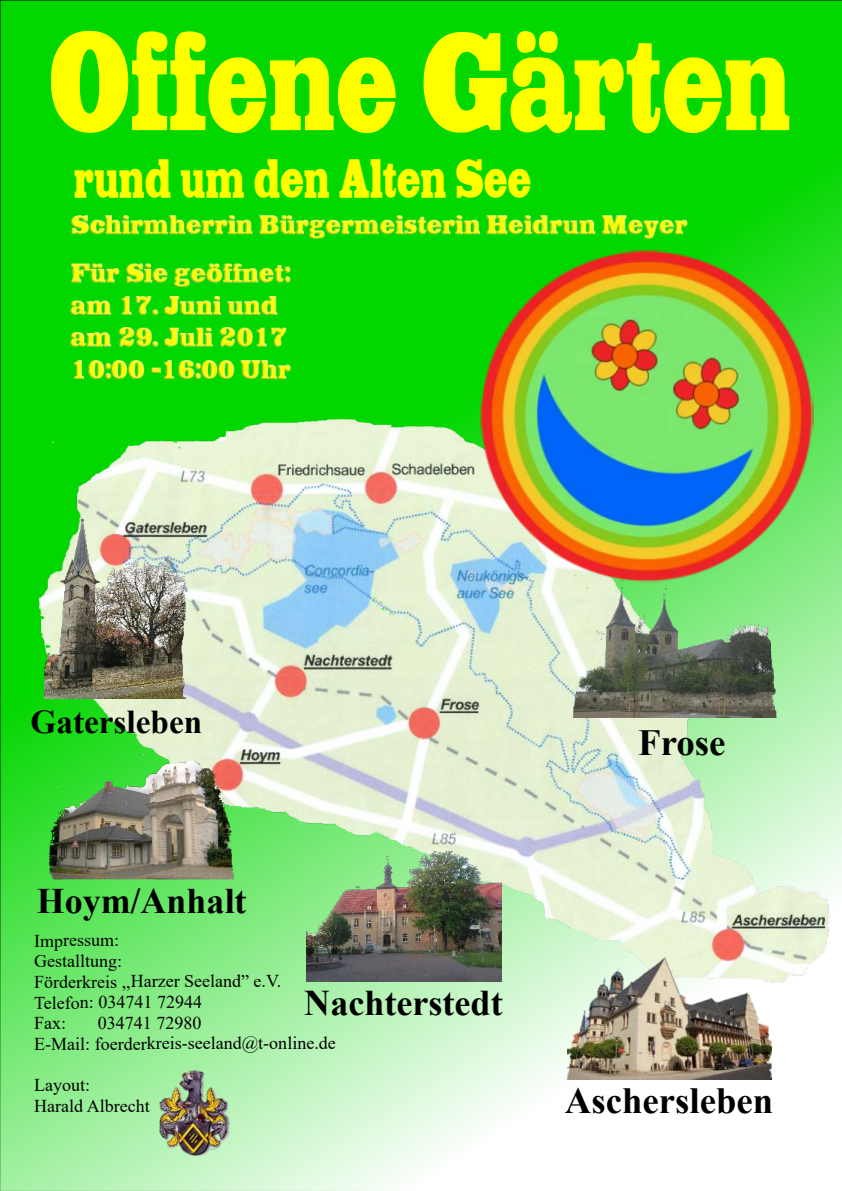
<style>
.page{position:relative;width:842px;height:1191px;background:#fff}
.page>*{position:absolute;margin:0;border:0;box-sizing:border-box;transform-origin:0 0}
.t1{font:123.8px "font 000000001 edc 8 b 79";letter-spacing:.015em;color:#ff0;scale:.58 1}
.t2{font:47.4px "font 000000001 edc 8 b 79";letter-spacing:.015em;color:#ff0;scale:.58 1}
.t3{font:36.9px "font 000000001 edc 8 b 79";color:#000}
.t4{font:36.8px "font 000000001 edc 8 b 79";color:#000}
.t5{font:36.1px "font 000000001 edc 8 b 79";color:#000}
.t6{font:35.9px "font 000000001 edc 8 b 79";color:#000}
.t7{font:33.3px "font 000000001 edc 8 b 79";color:#000}
.t8{font:18px/20.7px "font 000000001 edc 8 b 79";color:#000}
</style>
<div class="page">
<img style="left:0;top:0;width:842px;height:1190px">
<img style="left:160px;top:1070px;width:69px;height:85px">
<img style="left:40px;top:420px;width:793px;height:562px">
<img style="left:45px;top:516px;width:141px;height:182px">
<img style="left:573px;top:583px;width:204px;height:134px">
<img style="left:49px;top:754px;width:184px;height:125px">
<img style="left:306px;top:839px;width:195px;height:142px">
<img style="left:70px;top:208px;width:657px;height:208px">
<img style="left:479px;top:249px;width:335px;height:334px">
<img style="left:567px;top:958px;width:204px;height:121px">
<h1 class="t1" style="left:49px;top:0;width:1280px">Offene Gärten</h1>
<h2 class="t2" style="left:74px;top:147px;width:789px">rund um den Alten See</h2>
<h3 class="t7" style="left:30px;top:703px;width:173px">Gatersleben</h3>
<h3 class="t6" style="left:37px;top:880px;width:211px">Hoym/Anhalt</h3>
<p class="t8" style="left:34px;top:930px;width:249px">Impressum:<br>Gestalltung:<br>Förderkreis ,,Harzer Seeland” e.V.<br>Telefon: 034741 72944<br>Fax:</p>
<h3 class="t5" style="left:304px;top:982px;width:200px">Nachterstedt</h3>
<p class="t8" style="left:34px;top:1012px;width:303px;text-indent:64px">034741 72980<br>E-Mail: foerderkreis-seeland@t-online.de</p>
<p class="t8" style="left:34px;top:1075px;width:117px">Layout:<br>Harald Albrecht</p>
<h3 class="t3" style="left:638px;top:722px;width:89px">Frose</h3>
<h3 class="t4" style="left:565px;top:1080px;width:210px">Aschersleben</h3>
</div>
